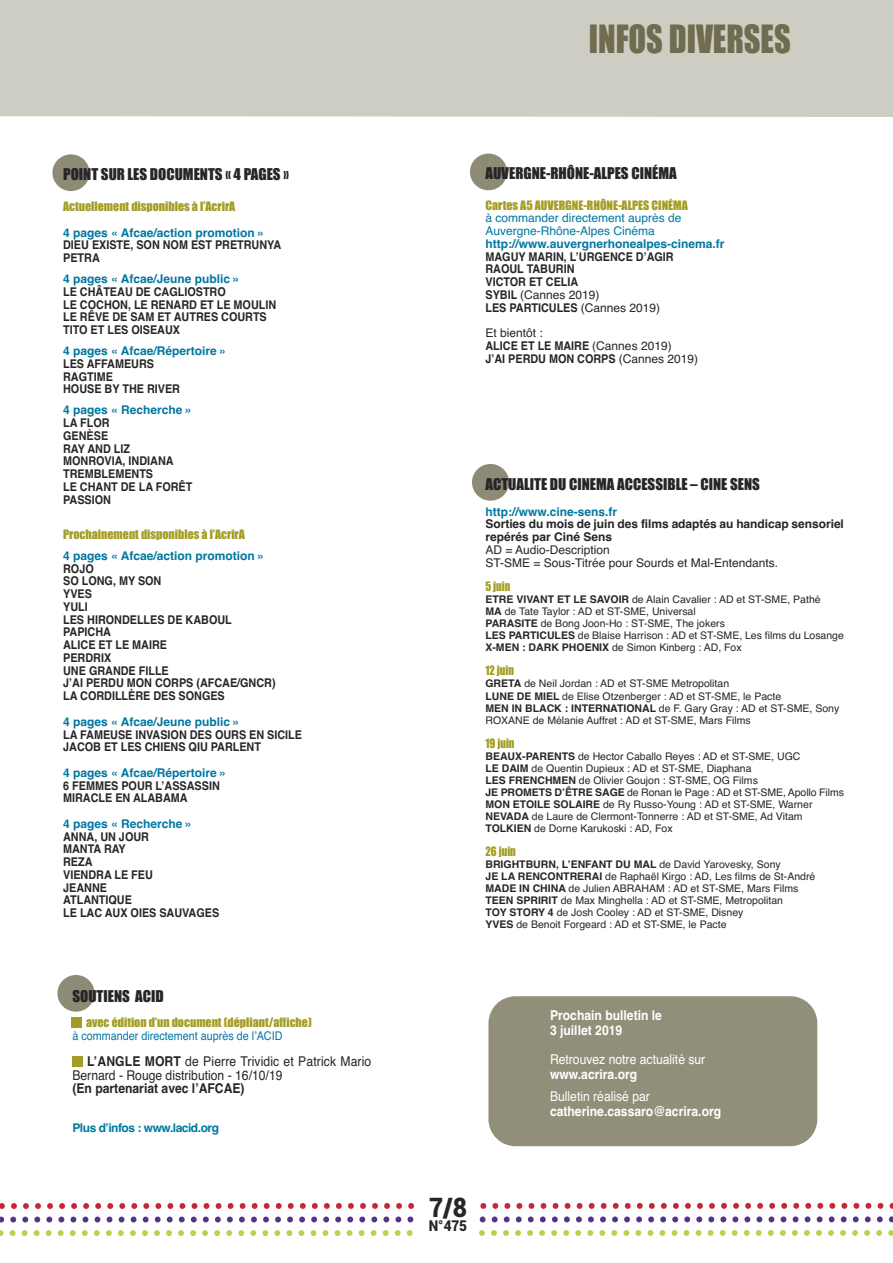
<style>
.page{position:relative;width:893px;height:1263px;background:#fff}
.page>*{position:absolute;margin:0;border:0;box-sizing:border-box;transform-origin:0 0}
.t1{font:36px "Impact";color:#6f6c50;scale:.9 1}
.t2{font:900 27px "Roboto";color:#272526;scale:.9 1}
.t3{font:15px "Impact";color:#272526}
.t4{font:900 15px "Roboto";color:#272526;scale:.9 1}
.t5{font:13.5px/13.5px "Helvetica";color:#272526;scale:.9 1}
.t6{font:700 13.5px/14.7px "Helvetica";color:#fff;scale:.9 1}
.t7{font:13.5px "Helvetica";color:#fff;scale:.9 1}
.t8{font:700 13.5px "Helvetica";color:#272526;scale:.9 1}
.t9{font:700 12px/12.8px "Helvetica";color:#272526;scale:.9 1}
.t10{font:700 12px "Helvetica";color:#0077a1}
.t11{font:12px "Impact";color:#a49d23}
.t12{font:12px/12.8px "Helvetica";color:#272526}
.t13{font:700 12px/12.8px "Helvetica";color:#272526}
.t14{font:12px/12.8px "Helvetica";color:#0077a1}
.t15{font:12px "Helvetica";color:#0077a1;scale:.9 1}
.t16{font:700 12px "Helvetica";letter-spacing:-.04em;color:#0077a1}
.t17{font:12px "Impact";color:#a49d23;scale:.9 1}
.t18{font:10.5px/12px "Helvetica";color:#272526}
.s1{font-weight:700}
.s2{font-weight:400}
</style>
<div class="page">
<div style="left:52px;top:154px;width:38px;height:37px;background:#8d8a75;border-radius:50%"></div>
<div style="left:472px;top:464px;width:37px;height:37px;background:#8d8a75;border-radius:50%"></div>
<div style="left:57px;top:975px;width:38px;height:37px;background:#8d8a75;border-radius:50%"></div>
<svg style="left:0;top:1230px;width:893px;height:6px"></svg>
<svg style="left:0;top:1203px;width:893px;height:6px"></svg>
<svg style="left:0;top:1216px;width:893px;height:6px"></svg>
<div style="left:418px;top:1196px;width:59px;height:48px;background:#fff"></div>
<div style="left:0;top:0;width:893px;height:117px;background:#cecdc3"></div>
<div style="left:470px;top:154px;width:37px;height:36px;background:#8d8a75;border-radius:50%"></div>
<div style="left:488px;top:996px;width:329px;height:150px;background:#918f7a;border-radius:27px"></div>
<div style="left:72px;top:1056px;width:11px;height:10px;background:#a49d23"></div>
<div style="left:71px;top:1017px;width:11px;height:11px;background:#a49d23"></div>
<h3 class="t3" style="left:63px;top:166px;width:227px">POINT SUR LES DOCUMENTS « 4 PAGES »</h3>
<p class="t11" style="left:63px;top:200px;width:174px">Actuellement disponibles à l’AcrirA</p>
<p class="t10" style="left:63px;top:225px;width:203px">4 pages « Afcae/action promotion »</p>
<p class="t9" style="left:63px;top:239px;width:244px">DIEU EXISTE, SON NOM EST PRETRUNYA<br>PETRA</p>
<p class="t10" style="left:63px;top:272px;width:178px">4 pages « Afcae/Jeune public »</p>
<p class="t9" style="left:63px;top:285px;width:238px">LE CHÂTEAU DE CAGLIOSTRO<br>LE COCHON, LE RENARD ET LE MOULIN<br>LE RÊVE DE SAM ET AUTRES COURTS<br>TITO ET LES OISEAUX</p>
<p class="t10" style="left:63px;top:344px;width:165px">4 pages « Afcae/Répertoire »</p>
<p class="t9" style="left:63px;top:357px;width:131px">LES AFFAMEURS<br>RAGTIME<br>HOUSE BY THE RIVER</p>
<p class="t10" style="left:63px;top:403px;width:131px">4 pages « Recherche »</p>
<p class="t9" style="left:63px;top:417px;width:145px">LA FLOR<br>GENÈSE<br>RAY AND LIZ<br>MONROVIA, INDIANA<br>TREMBLEMENTS<br>LE CHANT DE LA FORÊT<br>PASSION</p>
<p class="t11" style="left:63px;top:528px;width:183px">Prochainement disponibles à l’AcrirA</p>
<p class="t10" style="left:63px;top:549px;width:203px">4 pages « Afcae/action promotion »</p>
<p class="t9" style="left:63px;top:562px;width:238px">ROJO<br>SO LONG, MY SON<br>YVES<br>YULI<br>LES HIRONDELLES DE KABOUL<br>PAPICHA<br>ALICE ET LE MAIRE<br>PERDRIX<br>UNE GRANDE FILLE<br>J’AI PERDU MON CORPS (AFCAE/GNCR)<br>LA CORDILLÈRE DES SONGES</p>
<p class="t10" style="left:63px;top:714px;width:178px">4 pages « Afcae/Jeune public »</p>
<p class="t9" style="left:63px;top:728px;width:267px">LA FAMEUSE INVASION DES OURS EN SICILE<br>JACOB ET LES CHIENS QIU PARLENT</p>
<p class="t10" style="left:63px;top:765px;width:165px">4 pages « Afcae/Répertoire »</p>
<p class="t9" style="left:63px;top:779px;width:176px">6 FEMMES POUR L’ASSASSIN<br>MIRACLE EN ALABAMA</p>
<p class="t10" style="left:63px;top:816px;width:131px">4 pages « Recherche »</p>
<p class="t9" style="left:63px;top:830px;width:175px">ANNA, UN JOUR<br>MANTA RAY<br>REZA<br>VIENDRA LE FEU<br>JEANNE<br>ATLANTIQUE<br>LE LAC AUX OIES SAUVAGES</p>
<h3 class="t3" style="left:72px;top:988px;width:93px">SOUTIENS ACID</h3>
<p class="t11" style="left:86px;top:1016px;width:227px">avec édition d’un document (dépliant/affiche)</p>
<p class="t15" style="left:72px;top:1029px;width:235px">à commander directement auprès de l’ACID</p>
<p class="t5" style="left:72px;top:1055px;width:334px;text-indent:15px"><span class="s1">L’ANGLE MORT</span> de Pierre Trividic et Patrick Mario<br>Bernard - Rouge distribution - 16/10/19</p>
<p class="t8" style="left:72px;top:1081px;width:193px">(En partenariat avec l’AFCAE)</p>
<p class="t16" style="left:72px;top:1120px;width:148px">Plus d’infos : www.lacid.org</p>
<h1 class="t1" style="left:589px;top:19px;width:226px">INFOS DIVERSES</h1>
<h3 class="t3" style="left:485px;top:165px;width:193px">AUVERGNE-RHÔNE-ALPES CINÉMA</h3>
<p class="t11" style="left:485px;top:198px;width:204px">Cartes A5 AUVERGNE-RHÔNE-ALPES CINÉMA</p>
<p class="t14" style="left:485px;top:212px;width:198px">à commander directement auprès de<br>Auvergne-Rhône-Alpes Cinéma</p>
<p class="t10" style="left:485px;top:237px;width:240px">http://www.auvergnerhonealpes-cinema.fr</p>
<p class="t9" style="left:485px;top:250px;width:211px">MAGUY MARIN, L’URGENCE D’AGIR<br>RAOUL TABURIN<br>VICTOR ET CELIA<br>SYBIL <span class="s2">(Cannes 2019)<br></span>LES PARTICULES <span class="s2">(Cannes 2019)</span></p>
<p class="t12" style="left:485px;top:327px;width:214px">Et bientôt :<br><span class="s1">ALICE ET LE MAIRE</span> (Cannes 2019)<br><span class="s1">J’AI PERDU MON CORPS</span> (Cannes 2019)</p>
<h3 class="t3" style="left:485px;top:476px;width:276px">ACTUALITE DU CINEMA ACCESSIBLE – CINE SENS</h3>
<p class="t10" style="left:485px;top:504px;width:133px">http://www.cine-sens.fr</p>
<p class="t13" style="left:485px;top:518px;width:360px">Sorties du mois de juin des films adaptés au handicap sensoriel repérés par Ciné Sens</p>
<p class="t12" style="left:485px;top:543px;width:294px">AD = Audio-Description<br>ST-SME = Sous-Titrée pour Sourds et Mal-Entendants.</p>
<p class="t17" style="left:485px;top:580px;width:29px">5 juin</p>
<p class="t18" style="left:485px;top:594px;width:360px"><span class="s1">ETRE VIVANT ET LE SAVOIR</span> de Alain Cavalier : AD et ST-SME, Pathé<br><span class="s1">MA</span> de Tate Taylor : AD et ST-SME, Universal<br><span class="s1">PARASITE</span> de Bong Joon-Ho : ST-SME, The jokers<br><span class="s1">LES PARTICULES</span> de Blaise Harrison : AD et ST-SME, Les films du Losange <span class="s1">X-MEN : DARK PHOENIX</span> de Simon Kinberg : AD, Fox</p>
<p class="t17" style="left:485px;top:664px;width:33px">12 juin</p>
<p class="t18" style="left:485px;top:678px;width:355px"><span class="s1">GRETA</span> de Neil Jordan : AD et ST-SME Metropolitan<br><span class="s1">LUNE DE MIEL</span> de Elise Otzenberger : AD et ST-SME, le Pacte<br><span class="s1">MEN IN BLACK : INTERNATIONAL</span> de F. Gary Gray : AD et ST-SME, Sony ROXANE de Mélanie Auffret : AD et ST-SME, Mars Films</p>
<p class="t17" style="left:485px;top:736px;width:34px">19 juin</p>
<p class="t18" style="left:485px;top:750px;width:360px"><span class="s1">BEAUX-PARENTS</span> de Hector Caballo Reyes : AD et ST-SME, UGC<br><span class="s1">LE DAIM</span> de Quentin Dupieux : AD et ST-SME, Diaphana<br><span class="s1">LES FRENCHMEN</span> de Olivier Goujon : ST-SME, OG Films<br><span class="s1">JE PROMETS D’ÊTRE SAGE</span> de Ronan le Page : AD et ST-SME, Apollo Films <span class="s1">MON ETOILE SOLAIRE</span> de Ry Russo-Young : AD et ST-SME, Warner <span class="s1">NEVADA</span> de Laure de Clermont-Tonnerre : AD et ST-SME, Ad Vitam <span class="s1">TOLKIEN</span> de Dorne Karukoski : AD, Fox</p>
<p class="t17" style="left:485px;top:844px;width:35px">26 juin</p>
<p class="t18" style="left:485px;top:858px;width:331px"><span class="s1">BRIGHTBURN, L’ENFANT DU MAL</span> de David Yarovesky, Sony<br><span class="s1">JE LA RENCONTRERAI</span> de Raphaël Kirgo : AD, Les films de St-André <span class="s1">MADE IN CHINA</span> de Julien ABRAHAM : AD et ST-SME, Mars Films <span class="s1">TEEN SPRIRIT</span> de Max Minghella : AD et ST-SME, Metropolitan<br><span class="s1">TOY STORY 4</span> de Josh Cooley : AD et ST-SME, Disney<br><span class="s1">YVES</span> de Benoit Forgeard : AD et ST-SME, le Pacte</p>
<h2 class="t2" style="left:429px;top:1191px;width:43px">7/8</h2>
<h3 class="t4" style="left:429px;top:1217px;width:44px">N°475</h3>
<p class="t6" style="left:550px;top:1008px;width:126px">Prochain bulletin le<br>3 juillet 2019</p>
<p class="t7" style="left:550px;top:1052px;width:174px">Retrouvez notre actualité sur</p>
<p class="t6" style="left:550px;top:1067px;width:99px">www.acrira.org</p>
<p class="t7" style="left:550px;top:1088px;width:113px">Bulletin réalisé par</p>
<p class="t6" style="left:550px;top:1104px;width:192px">catherine.cassaro@acrira.org</p>
</div>
